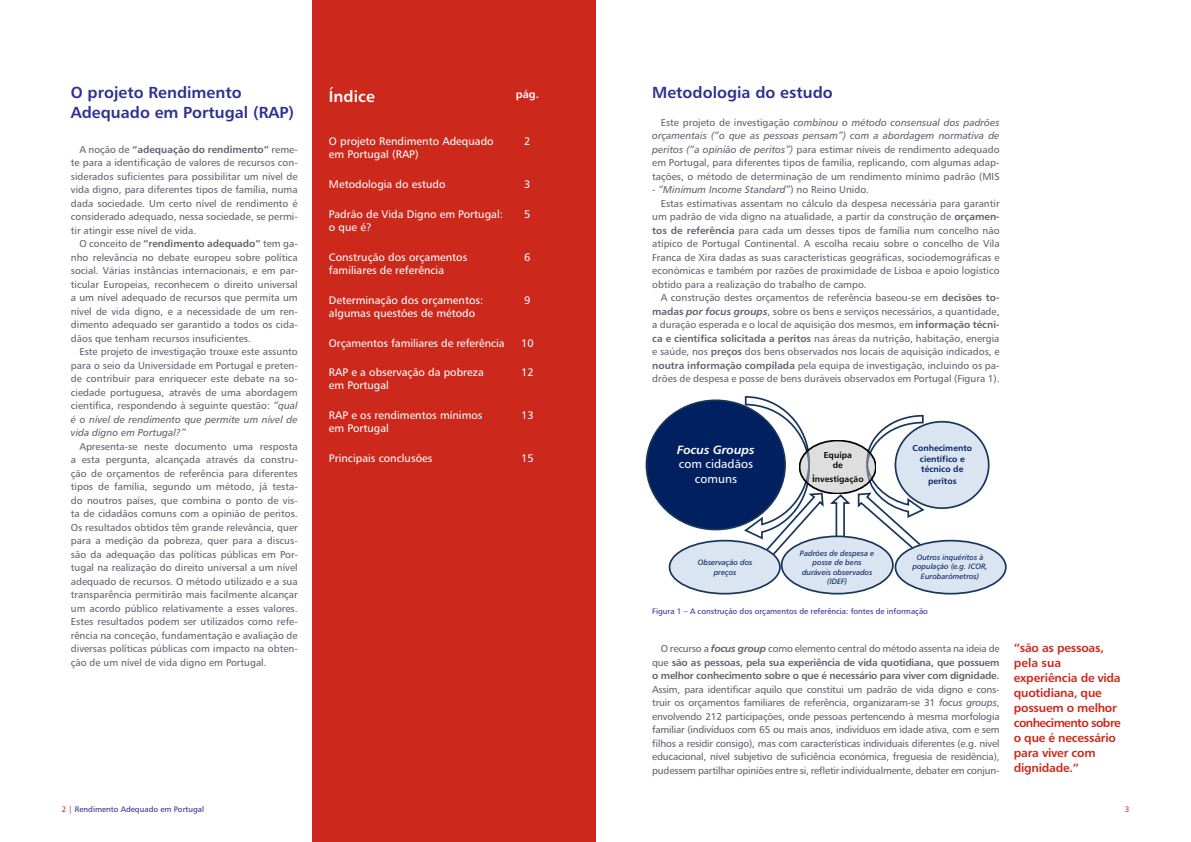
<style>
.page{position:relative;width:1191px;height:842px;background:#fff}
.page>*{position:absolute;margin:0;border:0;box-sizing:border-box;transform-origin:0 0}
.t1{font:16px/20px "Humanist 777 BT Bold B";color:#2e3092}
.t2{font:16px "Humanist 777 BT Bold B";color:#fff}
.t3{font:12px/15px "Humanist 777 BT Bold B";letter-spacing:-.02em;color:#cc291c}
.t4{font:12px/15.4px "Humanist 777 BT Roman B";color:#fff;text-align:center}
.t5{font:12px "Humanist 777 BT Bold Italic B";color:#fff}
.t6{font:11px/13px "Humanist 777 BT Roman B";color:#fff}
.t7{font:11px "Humanist 777 BT Bold B";color:#fff}
.t8{font:10px/13.5px "Humanist 777 BT Roman B";color:#61616b;text-align:justify}
.t9{font:10px/13.5px "Humanist 777 BT Italic B";color:#61616b}
.t10{font:10px/13.5px "Humanist 777 BT Bold B";letter-spacing:-.02em;color:#61616b}
.t11{font:10px "Humanist 777 BT Bold B";color:#61616b}
.t12{font:10px "Humanist 777 BT Roman B";letter-spacing:-.02em;color:#61616b}
.t13{font:8.6px/11.1px "Humanist 777 BT Bold B";color:#002060;text-align:center}
.t14{font:8.6px/10.3px "Humanist 777 BT Bold B";color:#000;text-align:center}
.t15{font:8px "Humanist 777 BT Roman B";color:#2e3092}
.t16{font:8px "Humanist 777 BT Roman B";color:#c02f38}
.t17{font:7.7px/9.4px "Humanist 777 BT Italic B";color:#002060;text-align:center}
.s1{font-family:"Humanist 777 BT Roman B"}
.s2{font-family:"Humanist 777 BT Italic B"}
.s3{font-family:"Humanist 777 BT Bold B"}
.s4{font-family:"Humanist 777 BT Bold Italic B"}
.s5{font-size:10.3px}
.s6{color:#c02f38}
</style>
<div class="page">
<div style="left:312px;top:0;width:283px;height:842px;background:#cc291c"></div>
<div style="left:895px;top:422px;width:93px;height:86px;background:#dbe5f1;border-radius:50%"></div>
<div style="left:894px;top:421px;width:95px;height:88px;border:2px solid #17365d;border-radius:50%"></div>
<div style="left:895px;top:541px;width:110px;height:53px;background:#dbe5f1;border-radius:50%"></div>
<div style="left:894px;top:540px;width:112px;height:54px;border:2px solid #17365d;border-radius:50%"></div>
<div style="left:669px;top:541px;width:111px;height:53px;background:#dbe5f1;border-radius:50%"></div>
<div style="left:668px;top:540px;width:112px;height:54px;border:2px solid #17365d;border-radius:50%"></div>
<div style="left:781px;top:536px;width:112px;height:58px;background:#dbe5f1;border-radius:50%"></div>
<div style="left:780px;top:535px;width:113px;height:59px;border:2px solid #17365d;border-radius:50%"></div>
<div style="left:646px;top:400px;width:139px;height:129px;background:#002060;border-radius:50%"></div>
<svg style="left:742px;top:396px;width:188px;height:166px"></svg>
<h1 class="t1" style="left:71px;top:82px;width:225px">O projeto Rendimento<br>Adequado em Portugal (RAP)</h1>
<p class="t11" style="left:79px;top:143px;width:220px"><span class="s1">A noção de</span> “adequação do rendimento” <span class="s1">reme-</span></p>
<p class="t8" style="left:71px;top:156px;width:228px">te para a identificação de valores de recursos con&shy;siderados suficientes para possibilitar um nível de vida digno, para diferentes tipos de família, numa dada sociedade. Um certo nível de rendimento é considerado adequado, nessa sociedade, se permi&shy;tir atingir esse nível de vida.</p>
<p class="t11" style="left:79px;top:237px;width:220px"><span class="s1">O conceito de</span> “rendimento adequado” <span class="s1">tem ga-</span></p>
<p class="t8" style="left:71px;top:250px;width:228px">nho relevância no debate europeu sobre política social. Várias instâncias internacionais, e em par&shy;ticular Europeias, reconhecem o direito universal a um nível adequado de recursos que permita um nível de vida digno, e a necessidade de um ren&shy;dimento adequado ser garantido a todos os cida&shy;dãos que tenham recursos insuficientes.</p>
<p class="t8" style="left:71px;top:345px;width:228px;text-indent:8px">Este projeto de investigação trouxe este assunto para o seio da Universidade em Portugal e preten&shy;de contribuir para enriquecer este debate na so&shy;ciedade portuguesa, através de uma abordagem científica, respondendo à seguinte questão: <span class="s2">“qual</span></p>
<p class="t9" style="left:71px;top:412px;width:228px">é o nível de rendimento que permite um nível de vida digno em Portugal?”</p>
<p class="t8" style="left:71px;top:439px;width:228px;text-indent:8px">Apresenta-se neste documento uma resposta a esta pergunta, alcançada através da constru&shy;ção de orçamentos de referência para diferentes tipos de família, segundo um método, já testa&shy;do noutros países, que combina o ponto de vis&shy;ta de cidadãos comuns com a opinião de peritos.<br>Os resultados obtidos têm grande relevância, quer para a medição da pobreza, quer para a discus&shy;são da adequação das políticas públicas em Por&shy;tugal na realização do direito universal a um nível adequado de recursos. O método utilizado e a sua transparência permitirão mais facilmente alcançar um acordo público relativamente a esses valores.<br>Estes resultados podem ser utilizados como refe&shy;rência na conceção, fundamentação e avaliação de diversas políticas públicas com impacto na obten&shy;ção de um nível de vida digno em Portugal.</p>
<h1 class="t2" style="left:329px;top:87px;width:47px">Índice</h1>
<p class="t7" style="left:516px;top:88px;width:25px">pág.</p>
<p class="t6" style="left:329px;top:135px;width:166px">O projeto Rendimento Adequado em Portugal (RAP)</p>
<p class="t6" style="left:524px;top:135px;width:8px">2</p>
<p class="t6" style="left:329px;top:178px;width:118px">Metodologia do estudo</p>
<p class="t6" style="left:524px;top:178px;width:8px">3</p>
<p class="t6" style="left:329px;top:207px;width:175px">Padrão de Vida Digno em Portugal: o que é?</p>
<p class="t6" style="left:524px;top:207px;width:8px">5</p>
<p class="t6" style="left:329px;top:250px;width:140px">Construção dos orçamentos familiares de referência</p>
<p class="t6" style="left:524px;top:250px;width:8px">6</p>
<p class="t6" style="left:329px;top:293px;width:156px">Determinação dos orçamentos: algumas questões de método</p>
<p class="t6" style="left:524px;top:293px;width:8px">9</p>
<p class="t6" style="left:329px;top:336px;width:177px">Orçamentos familiares de referência</p>
<p class="t6" style="left:521px;top:336px;width:14px">10</p>
<p class="t6" style="left:329px;top:366px;width:156px">RAP e a observação da pobreza em Portugal</p>
<p class="t6" style="left:521px;top:366px;width:14px">12</p>
<p class="t6" style="left:329px;top:409px;width:155px">RAP e os rendimentos mínimos em Portugal</p>
<p class="t6" style="left:521px;top:409px;width:14px">13</p>
<p class="t6" style="left:329px;top:452px;width:105px">Principais conclusões</p>
<p class="t6" style="left:521px;top:452px;width:14px">15</p>
<h1 class="t1" style="left:652px;top:82px;width:182px">Metodologia do estudo</h1>
<p class="t9" style="left:652px;top:115px;width:349px;text-align:right"><span class="s1">Este projeto de investigação</span> combinou o método consensual dos padrões orçamentais (“o que as pessoas pensam”) com a abordagem normativa de</p>
<p class="t8" style="left:652px;top:142px;width:349px"><span class="s2">peritos (“a opinião de peritos”)</span> para estimar níveis de rendimento adequado em Portugal, para diferentes tipos de família, replicando, com algumas adap&shy;tações, o método de determinação de um rendimento mínimo padrão (MIS</p>
<p class="t9" style="left:652px;top:183px;width:218px"><span class="s1">-</span> “Minimum Income Standard”<span class="s1">) no Reino Unido.</span></p>
<p class="t8" style="left:652px;top:196px;width:349px;text-indent:8px">Estas estimativas assentam no cálculo da despesa necessária para garantir um padrão de vida digno na atualidade, a partir da construção de <span class="s3">orçamen&shy;tos de referência</span> para cada um desses tipos de família num concelho não atípico de Portugal Continental. A escolha recaiu sobre o concelho de Vila Franca de Xira dadas as suas características geográficas, sociodemográficas e económicas e também por razões de proximidade de Lisboa e apoio logístico obtido para a realização do trabalho de campo.</p>
<p class="t8" style="left:652px;top:291px;width:349px;text-indent:9px">A construção destes orçamentos de referência baseou-se em <span class="s3">decisões to&shy;madas</span> <span class="s4">por focus groups</span>, sobre os bens e serviços necessários, a quantidade, a duração esperada e o local de aquisição dos mesmos, em <span class="s3">informação técni&shy;ca e científica solicitada a peritos</span> nas áreas da nutrição, habitação, energia e saúde, nos <span class="s3">preços</span> dos bens observados nos locais de aquisição indicados, e <span class="s3">noutra informação compilada</span> pela equipa de investigação, incluindo os pa&shy;drões de despesa e posse de bens duráveis observados em Portugal (Figura 1).</p>
<p class="t5" style="left:677px;top:442px;width:79px">Focus Groups</p>
<p class="t4" style="left:679px;top:456px;width:76px">com cidadãos comuns</p>
<p class="t14" style="left:823px;top:449px;width:30px">Equipa de</p>
<p class="t14" style="left:812px;top:473px;width:53px"><span class="s5">i</span>nvestigação</p>
<p class="t13" style="left:912px;top:442px;width:61px">Conhecimento científico e</p>
<p class="t13" style="left:921px;top:463px;width:44px;line-height:12px">técnico de peritos</p>
<p class="t17" style="left:697px;top:557px;width:56px;line-height:10.3px">Observação dos preços</p>
<p class="t17" style="left:800px;top:548px;width:76px">Padrões de despesa e posse de bens duráveis observados (IDEF)</p>
<p class="t17" style="left:912px;top:553px;width:77px;line-height:8.6px">Outros inquéritos à população (e.g. ICOR,</p>
<p class="t17" style="left:921px;top:572px;width:60px">Eurobarómetros)</p>
<p class="t15" style="left:652px;top:606px;width:277px">Figura 1 – A construção dos orçamentos de referência: fontes de informação</p>
<p class="t12" style="left:660px;top:642px;width:340px">O recurso a <span class="s4">focus group</span> como elemento central do método assenta na ideia de</p>
<p class="t10" style="left:652px;top:655px;width:349px"><span class="s1">que</span> são as pessoas, pela sua experiência de vida quotidiana, que possuem o melhor conhecimento sobre o que é necessário para viver com dignidade.</p>
<p class="t8" style="left:652px;top:682px;width:349px">Assim, para identificar aquilo que constitui um padrão de vida digno e cons&shy;truir os orçamentos familiares de referência, organizaram-se 31 <span class="s2">focus groups</span>, envolvendo 212 participações, onde pessoas pertencendo à mesma morfologia familiar (indivíduos com 65 ou mais anos, indivíduos em idade ativa, com e sem filhos a residir consigo), mas com características individuais diferentes (e.g. nível educacional, nível subjetivo de suficiência económica, freguesia de residência), pudessem partilhar opiniões entre si, refletir individualmente, debater em conjun-</p>
<p class="t3" style="left:1013px;top:640px;width:108px">“são as pessoas, pela sua experiência de vida quotidiana, que possuem o melhor conhecimento sobre o que é necessário para viver com dignidade.”</p>
<p class="t15" style="left:62px;top:804px;width:144px"><span class="s6">2 |</span> Rendimento Adequado em Portugal</p>
<p class="t16" style="left:1124px;top:804px;width:6px">3</p>
</div>
